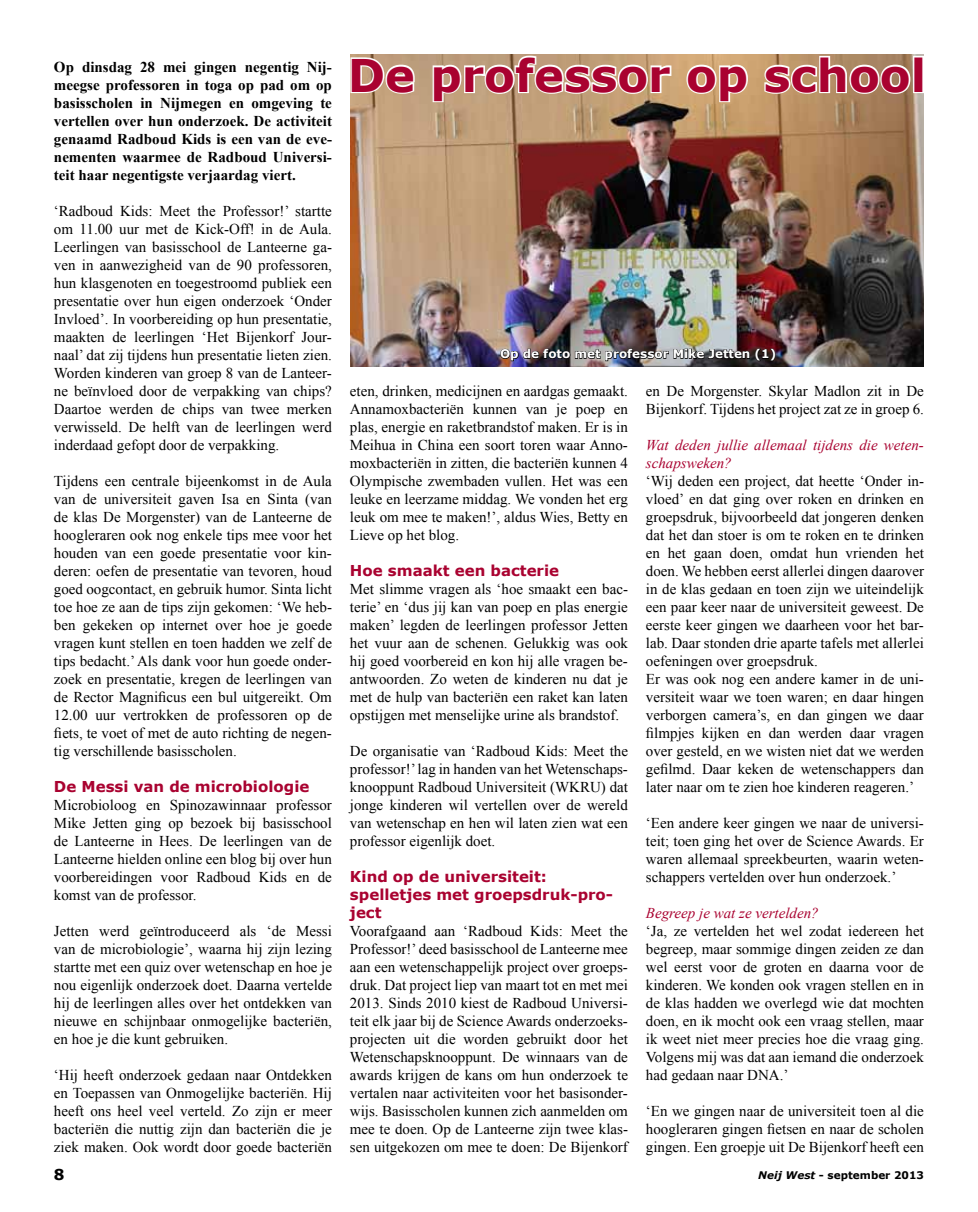
<style>
.page{position:relative;width:978px;height:1212px;background:#fff}
.page>*{position:absolute;margin:0;border:0;box-sizing:border-box;transform-origin:0 0}
.t1{font:700 45px "Verdana";color:#a90230}
.t2{font:15px/18px "Times New Roman";color:#000;text-align:justify}
.t3{font:700 15px/18px "Times New Roman";color:#000;text-align:justify}
.t4{font:700 15px/18px "Verdana";color:#a90230}
.t5{font:italic 15px/18px "Times New Roman";color:#a90230}
.t6{font:700 15px "Verdana";color:#000}
.t7{font:700 12px "Verdana";color:#fff}
.t8{font:700 10.5px "Verdana";color:#000}
.s1{font-style:italic}
</style>
<div class="page">
<img style="left:350px;top:54px;width:574px;height:313px">
<svg style="left:350px;top:56px;width:66px;height:39px"></svg>
<svg style="left:431px;top:54px;width:242px;height:50px"></svg>
<svg style="left:685px;top:63px;width:65px;height:41px"></svg>
<svg style="left:763px;top:54px;width:149px;height:42px"></svg>
<div style="left:913px;top:56px;width:11px;height:37px;border:3px solid #fff"></div>
<img style="left:500px;top:348px;width:276px;height:14px">
<p class="t3" style="left:54px;top:58px;width:280px">Op dinsdag 28 mei gingen negentig Nij&shy;meegse professoren in toga op pad om op basisscholen in Nijmegen en omgeving te vertellen over hun onderzoek. De activiteit genaamd Radboud Kids is een van de eve&shy;nementen waarmee de Radboud Universi&shy;teit haar negentigste verjaardag viert.</p>
<p class="t2" style="left:54px;top:202px;width:280px">‘Radboud Kids: Meet the Professor!’ startte om 11.00 uur met de Kick-Off! in de Aula.<br>Leerlingen van basisschool de Lanteerne ga&shy;ven in aanwezigheid van de 90 professoren, hun klasgenoten en toegestroomd publiek een presentatie over hun eigen onderzoek ‘Onder Invloed’. In voorbereiding op hun presentatie, maakten de leerlingen ‘Het Bijenkorf Jour&shy;naal’ dat zij tijdens hun presentatie lieten zien.<br>Worden kinderen van groep 8 van de Lanteer&shy;ne beïnvloed door de verpakking van chips?<br>Daartoe werden de chips van twee merken verwisseld. De helft van de leerlingen werd inderdaad gefopt door de verpakking.</p>
<p class="t2" style="left:54px;top:472px;width:280px">Tijdens een centrale bijeenkomst in de Aula van de universiteit gaven Isa en Sinta (van de klas De Morgenster) van de Lanteerne de hoogleraren ook nog enkele tips mee voor het houden van een goede presentatie voor kin&shy;deren: oefen de presentatie van tevoren, houd goed oogcontact, en gebruik humor. Sinta licht toe hoe ze aan de tips zijn gekomen: ‘We heb&shy;ben gekeken op internet over hoe je goede vragen kunt stellen en toen hadden we zelf de tips bedacht.’ Als dank voor hun goede onder&shy;zoek en presentatie, kregen de leerlingen van de Rector Magnificus een bul uitgereikt. Om 12.00 uur vertrokken de professoren op de fiets, te voet of met de auto richting de negen&shy;tig verschillende basisscholen.</p>
<p class="t4" style="left:54px;top:777px;width:257px">De Messi van de microbiologie</p>
<p class="t2" style="left:54px;top:796px;width:279px">Microbioloog en Spinozawinnaar professor Mike Jetten ging op bezoek bij basisschool de Lanteerne in Hees. De leerlingen van de Lanteerne hielden online een blog bij over hun voorbereidingen voor Radboud Kids en de komst van de professor.</p>
<p class="t2" style="left:54px;top:922px;width:279px">Jetten werd geïntroduceerd als ‘de Messi van de microbiologie’, waarna hij zijn lezing startte met een quiz over wetenschap en hoe je nou eigenlijk onderzoek doet. Daarna vertelde hij de leerlingen alles over het ontdekken van nieuwe en schijnbaar onmogelijke bacteriën, en hoe je die kunt gebruiken.</p>
<p class="t2" style="left:54px;top:1066px;width:279px">‘Hij heeft onderzoek gedaan naar Ontdekken en Toepassen van Onmogelijke bacteriën. Hij heeft ons heel veel verteld. Zo zijn er meer bacteriën die nuttig zijn dan bacteriën die je ziek maken. Ook wordt door goede bacteriën</p>
<h1 class="t1" style="left:348px;top:43px;width:580px">De professor op school</h1>
<p class="t7" style="left:500px;top:345px;width:278px">Op de foto met professor Mike Jetten (1)</p>
<p class="t2" style="left:350px;top:382px;width:280px">eten, drinken, medicijnen en aardgas gemaakt.<br>Annamoxbacteriën kunnen van je poep en plas, energie en raketbrandstof maken. Er is in Meihua in China een soort toren waar Anno&shy;moxbacteriën in zitten, die bacteriën kunnen 4<br>Olympische zwembaden vullen. Het was een leuke en leerzame middag. We vonden het erg leuk om mee te maken!’, aldus Wies, Betty en Lieve op het blog.</p>
<p class="t4" style="left:350px;top:561px;width:211px">Hoe smaakt een bacterie</p>
<p class="t2" style="left:350px;top:580px;width:279px">Met slimme vragen als ‘hoe smaakt een bac&shy;terie’ en ‘dus jij kan van poep en plas energie maken’ legden de leerlingen professor Jetten het vuur aan de schenen. Gelukkig was ook hij goed voorbereid en kon hij alle vragen be&shy;antwoorden. Zo weten de kinderen nu dat je met de hulp van bacteriën een raket kan laten opstijgen met menselijke urine als brandstof.</p>
<p class="t2" style="left:350px;top:742px;width:280px">De organisatie van ‘Radboud Kids: Meet the professor!’ lag in handen van het Wetenschaps&shy;knooppunt Radboud Universiteit (WKRU) dat jonge kinderen wil vertellen over de wereld van wetenschap en hen wil laten zien wat een professor eigenlijk doet.</p>
<p class="t4" style="left:350px;top:867px;width:265px">Kind op de universiteit: spelletjes met groepsdruk-pro&shy;ject</p>
<p class="t2" style="left:350px;top:922px;width:279px">Voorafgaand aan ‘Radboud Kids: Meet the Professor!’ deed basisschool de Lanteerne mee aan een wetenschappelijk project over groeps&shy;druk. Dat project liep van maart tot en met mei 2013. Sinds 2010 kiest de Radboud Universi&shy;teit elk jaar bij de Science Awards onderzoeks&shy;projecten uit die worden gebruikt door het Wetenschapsknooppunt. De winnaars van de awards krijgen de kans om hun onderzoek te vertalen naar activiteiten voor het basisonder&shy;wijs. Basisscholen kunnen zich aanmelden om mee te doen. Op de Lanteerne zijn twee klas&shy;sen uitgekozen om mee te doen: De Bijenkorf</p>
<p class="t2" style="left:646px;top:382px;width:279px">en De Morgenster. Skylar Madlon zit in De<br>Bijenkorf. Tijdens het project zat ze in groep 6.</p>
<p class="t5" style="left:646px;top:436px;width:279px">Wat deden jullie allemaal tijdens die weten&shy;schapsweken?</p>
<p class="t2" style="left:646px;top:472px;width:280px;text-align:left">‘Wij deden een project, dat heette ‘Onder in&shy;vloed’ en dat ging over roken en drinken en groepsdruk, bijvoorbeeld dat jongeren denken dat het dan stoer is om te roken en te drinken en het gaan doen, omdat hun vrienden het doen. We hebben eerst allerlei dingen daarover in de klas gedaan en toen zijn we uiteindelijk een paar keer naar de universiteit geweest. De eerste keer gingen we daarheen voor het bar&shy;lab. Daar stonden drie aparte tafels met allerlei oefeningen over groepsdruk.<br>Er was ook nog een andere kamer in de uni&shy;versiteit waar we toen waren; en daar hingen verborgen camera’s, en dan gingen we daar filmpjes kijken en dan werden daar vragen over gesteld, en we wisten niet dat we werden gefilmd. Daar keken de wetenschappers dan later naar om te zien hoe kinderen reageren.’</p>
<p class="t2" style="left:646px;top:814px;width:279px">‘Een andere keer gingen we naar de universi&shy;teit; toen ging het over de Science Awards. Er waren allemaal spreekbeurten, waarin weten&shy;schappers vertelden over hun onderzoek.’</p>
<p class="t5" style="left:646px;top:904px;width:174px">Begreep je wat ze vertelden?</p>
<p class="t2" style="left:646px;top:922px;width:280px">‘Ja, ze vertelden het wel zodat iedereen het begreep, maar sommige dingen zeiden ze dan wel eerst voor de groten en daarna voor de kinderen. We konden ook vragen stellen en in de klas hadden we overlegd wie dat mochten doen, en ik mocht ook een vraag stellen, maar ik weet niet meer precies hoe die vraag ging.<br>Volgens mij was dat aan iemand die onderzoek had gedaan naar DNA.’</p>
<p class="t2" style="left:646px;top:1102px;width:279px">‘En we gingen naar de universiteit toen al die hoogleraren gingen fietsen en naar de scholen gingen. Een groepje uit De Bijenkorf heeft een</p>
<p class="t6" style="left:54px;top:1163px;width:12px">8</p>
<p class="t8" style="left:758px;top:1167px;width:167px"><span class="s1">Neij West</span> - september 2013</p>
</div>
